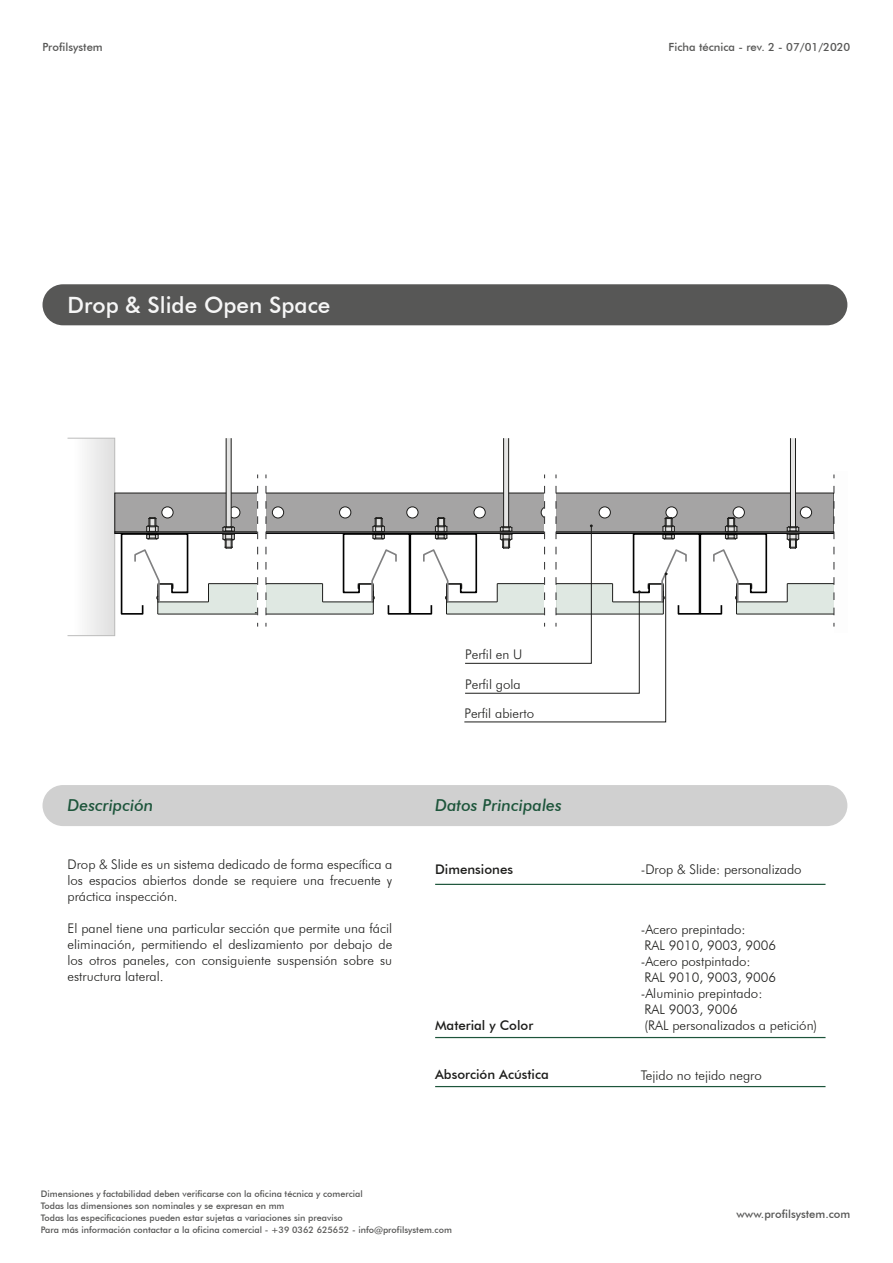
<style>
.page{position:relative;width:893px;height:1263px;background:#fff}
.page>*{position:absolute;margin:0;border:0;box-sizing:border-box;transform-origin:0 0}
.t1{font:500 22.5px "Futura BT";color:#f6f6f6}
.t2{font:italic 500 16.5px "Futura BT";color:#1d553b}
.t3{font:300 13.35px/15.9px "Futura BT";color:#1d1d1b;text-align:justify}
.t4{font:500 13.35px "Futura BT";color:#1d1d1b}
.t5{font:500 11.25px "Futura BT";color:#575756}
.t6{font:500 9px/12px "Futura BT";color:#575756}
</style>
<div class="page">
<div style="left:43px;top:284px;width:804px;height:41px;background:#575756;border-radius:21px"></div>
<hr style="left:435px;top:884px;width:390px;height:1px;background:#1d553b">
<div style="left:43px;top:785px;width:804px;height:41px;background:#d0d0d0;border-radius:21px"></div>
<hr style="left:435px;top:1037px;width:390px;height:1px;background:#1d553b">
<hr style="left:435px;top:1086px;width:390px;height:1px;background:#1d553b">
<div style="left:115px;top:532px;width:719px;height:2px;background:#808081;border:1px solid #0b0b0c"></div>
<svg style="left:226px;top:438px;width:5px;height:48px"></svg>
<svg style="left:503px;top:438px;width:6px;height:48px"></svg>
<svg style="left:790px;top:438px;width:6px;height:48px"></svg>
<div style="left:68px;top:438px;width:47px;height:198px;background:linear-gradient(to right,#fff,#dfdfdf)"></div>
<svg style="left:120px;top:486px;width:715px;height:236px"></svg>
<p class="t5" style="left:43px;top:40px;width:62px">Profilsystem</p>
<p class="t5" style="left:669px;top:40px;width:183px">Ficha técnica - rev. 2 - 07/01/2020</p>
<h1 class="t1" style="left:68px;top:291px;width:264px">Drop &amp; Slide Open Space</h1>
<p class="t3" style="left:465px;top:646px;width:59px">Perfil en U</p>
<p class="t3" style="left:464px;top:670px;width:71px;line-height:28.7px">Perfil gola<br>Perfil abierto</p>
<p class="t2" style="left:68px;top:795px;width:87px">Descripción</p>
<p class="t2" style="left:435px;top:795px;width:128px">Datos Principales</p>
<p class="t3" style="left:68px;top:856px;width:326px">Drop &amp; Slide es un sistema dedicado de forma específica a los espacios abiertos donde se requiere una frecuente y práctica inspección.</p>
<p class="t3" style="left:68px;top:920px;width:326px">El panel tiene una particular sección que permite una fácil eliminación, permitiendo el deslizamiento por debajo de los otros paneles, con consiguiente suspensión sobre su estructura lateral.</p>
<p class="t4" style="left:435px;top:861px;width:79px">Dimensiones</p>
<p class="t3" style="left:641px;top:861px;width:162px">-Drop &amp; Slide: personalizado</p>
<p class="t4" style="left:435px;top:1017px;width:100px">Material y Color</p>
<p class="t3" style="left:641px;top:921px;width:178px;text-align:left">-Acero prepintado:<br>RAL 9010, 9003, 9006<br>-Acero postpintado:<br>RAL 9010, 9003, 9006 -Aluminio prepintado:<br>RAL 9003, 9006<br>(RAL personalizados a petición)</p>
<p class="t4" style="left:435px;top:1066px;width:115px">Absorción Acústica</p>
<p class="t3" style="left:641px;top:1067px;width:123px">Tejido no tejido negro</p>
<p class="t6" style="left:41px;top:1187px;width:413px">Dimensiones y factabilidad deben verificarse con la oficina técnica y comercial<br>Todas las dimensiones son nominales y se expresan en mm<br>Todas las especificaciones pueden estar sujetas a variaciones sin preaviso<br>Para más información contactar a la oficina comercial - +39 0362 625652 - info@profilsystem.com</p>
<p class="t5" style="left:736px;top:1207px;width:115px">www.profilsystem.com</p>
</div>
